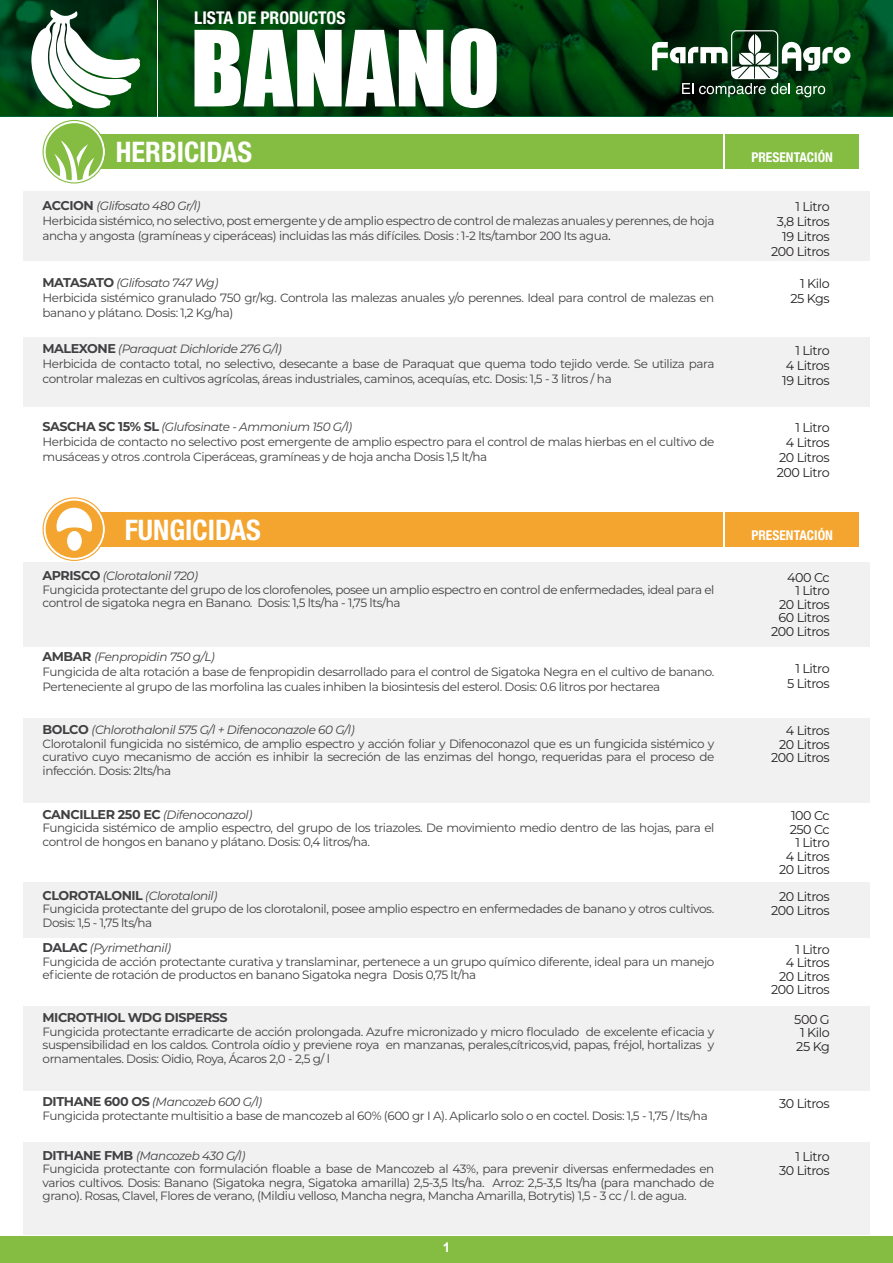
<style>
.page{position:relative;width:893px;height:1263px;background:#fff}
.page>*{position:absolute;margin:0;border:0;box-sizing:border-box;transform-origin:0 0}
.t1{font:96.9px "Impact";color:#fff}
.t2{font:700 condensed 28.35px "Helvetica Neue LT Std";color:#fff}
.t3{font:700 condensed 17.55px "Helvetica Neue LT Std";color:#fff}
.t4{font:700 condensed 13.5px "Helvetica Neue LT Std";color:#fff}
.t5{font:700 13.5px "Arial";color:#fff}
.t6{font:12.75px/13.5px "Montserrat";letter-spacing:-.035em;color:#231f20;text-align:right}
.t7{font:700 12.75px "Montserrat";letter-spacing:-.035em;color:#414042}
.t8{font:12px/13.5px "Montserrat";letter-spacing:-.035em;color:#414042}
.s1{font-weight:700;font-size:12.75px}
.s2{font-style:italic}
.s3{font-size:12.75px;color:#231f20}
</style>
<div class="page">
<div style="left:23px;top:337px;width:847px;height:70px;background:#f1f1f2"></div>
<div style="left:23px;top:191px;width:847px;height:70px;background:#f1f1f2"></div>
<div style="left:23px;top:563px;width:847px;height:84px;background:#f1f1f2"></div>
<div style="left:23px;top:718px;width:847px;height:84px;background:#f1f1f2"></div>
<div style="left:23px;top:882px;width:847px;height:56px;background:#f1f1f2"></div>
<div style="left:23px;top:1006px;width:847px;height:85px;background:#f1f1f2"></div>
<div style="left:23px;top:1143px;width:847px;height:92px;background:#f1f1f2"></div>
<div style="left:86px;top:135px;width:637px;height:34px;background:#85bd43"></div>
<div style="left:726px;top:135px;width:133px;height:34px;background:#85bd43"></div>
<svg style="left:43px;top:120px;width:63px;height:63px"></svg>
<svg style="left:0;top:0;width:893px;height:117px;background:#003f0e"></svg>
<hr style="left:157px;top:0;width:1px;height:117px;background:#fff">
<div style="left:86px;top:512px;width:637px;height:34px;background:#f4a530"></div>
<div style="left:726px;top:512px;width:133px;height:34px;background:#f4a530"></div>
<svg style="left:43px;top:497px;width:63px;height:64px"></svg>
<svg style="left:31px;top:10px;width:109px;height:99px"></svg>
<svg style="left:652px;top:30px;width:198px;height:67px"></svg>
<div style="left:0;top:1236px;width:893px;height:27px;background:#85bd43"></div>
<h3 class="t3" style="left:194px;top:7px;width:153px">LISTA DE PRODUCTOS</h3>
<h1 class="t1" style="left:191px;top:-7px;width:311px">BANANO</h1>
<h2 class="t2" style="left:116px;top:135px;width:138px">HERBICIDAS</h2>
<p class="t4" style="left:751px;top:149px;width:83px">PRESENTACIÓN</p>
<p class="t8" style="left:43px;top:197px;width:673px;line-height:15px"><span class="s1">ACCION</span> <span class="s2">(Glifosato 480 Gr/l)<br></span>Herbicida sistémico, no selectivo, post emergente y de amplio espectro de control de malezas anuales y perennes, de hoja ancha y angosta (gramíneas y ciperáceas) incluidas las más difíciles. Dosis : 1-2 lts/tambor 200 lts agua<span class="s3">.</span></p>
<p class="t6" style="left:771px;top:199px;width:60px;line-height:15px">1 Litro<br>3,8 Litros<br>19 Litros<br>200 Litros</p>
<p class="t8" style="left:43px;top:274px;width:673px;line-height:15px"><span class="s1">MATASATO</span> <span class="s2">(Glifosato 747 Wg)<br></span>Herbicida sistémico granulado 750 gr/kg. Controla las malezas anuales y/o perennes. Ideal para control de malezas en banano y plátano. Dosis: 1,2 Kg/ha)</p>
<p class="t6" style="left:790px;top:276px;width:41px;line-height:15px">1 Kilo<br>25 Kgs</p>
<p class="t8" style="left:43px;top:341px;width:673px;line-height:15px"><span class="s1">MALEXONE</span> <span class="s2">(Paraquat Dichloride 276 G/l)<br></span>Herbicida de contacto total, no selectivo, desecante a base de Paraquat que quema todo tejido verde. Se utiliza para controlar malezas en cultivos agrícolas, áreas industriales, caminos, acequías, etc. Dosis: 1,5 - 3 litros / ha</p>
<p class="t6" style="left:782px;top:342px;width:49px;line-height:15px;text-align:justify;text-indent:13px">1 Litro 4 Litros 19 Litros</p>
<p class="t8" style="left:43px;top:419px;width:673px;line-height:15px"><span class="s1">SASCHA SC 15% SL</span> <span class="s2">(Glufosinate - Ammonium 150 G/l)<br></span>Herbicida de contacto no selectivo post emergente de amplio espectro para el control de malas hierbas en el cultivo de musáceas y otros .controla Ciperáceas, gramíneas y de hoja ancha Dosis 1,5 lt/ha</p>
<p class="t6" style="left:777px;top:420px;width:54px;line-height:15px">1 Litro<br>4 Litros<br>20 Litros<br>200 Litro</p>
<h2 class="t2" style="left:125px;top:513px;width:137px">FUNGICIDAS</h2>
<p class="t4" style="left:751px;top:527px;width:83px">PRESENTACIÓN</p>
<p class="t8" style="left:43px;top:569px;width:673px"><span class="s1">APRISCO</span> <span class="s2">(Clorotalonil 720)<br></span>Fungicida protectante del grupo de los clorofenoles, posee un amplio espectro en control de enfermedades, ideal para el control de sigatoka negra en Banano. Dosis: 1,5 lts/ha - 1,75 lts/ha</p>
<p class="t6" style="left:771px;top:570px;width:60px">400 Cc<br>1 Litro<br>20 Litros<br>60 Litros<br>200 Litros</p>
<p class="t8" style="left:43px;top:649px;width:673px;line-height:15px"><span class="s1">AMBAR</span> <span class="s2">(Fenpropidin 750 g/L)<br></span>Fungicida de alta rotación a base de fenpropidin desarrollado para el control de Sigatoka Negra en el cultivo de banano.<br>Perteneciente al grupo de las morfolina las cuales inhiben la biosintesis del esterol. Dosis: 0.6 litros por hectarea</p>
<p class="t6" style="left:787px;top:660px;width:44px;line-height:15px">1 Litro<br>5 Litros</p>
<p class="t8" style="left:43px;top:723px;width:673px"><span class="s1">BOLCO</span> <span class="s2">(Chlorothalonil 575 G/l + Difenoconazole 60 G/l)<br></span>Clorotalonil fungicida no sistémico, de amplio espectro y acción foliar y Difenoconazol que es un fungicida sistémico y curativo cuyo mecanismo de acción es inhibir la secreción de las enzimas del hongo, requeridas para el proceso de infección. Dosis: 2lts/ha</p>
<p class="t6" style="left:771px;top:724px;width:60px">4 Litros<br>20 Litros<br>200 Litros</p>
<p class="t8" style="left:43px;top:807px;width:673px"><span class="s1">CANCILLER 250 EC</span> <span class="s2">(Difenoconazol)<br></span>Fungicida sistémico de amplio espectro, del grupo de los triazoles. De movimiento medio dentro de las hojas, para el control de hongos en banano y plátano. Dosis: 0,4 litros/ha.</p>
<p class="t6" style="left:779px;top:808px;width:52px">100 Cc<br>250 Cc<br>1 Litro<br>4 Litros<br>20 Litros</p>
<p class="t8" style="left:43px;top:888px;width:673px"><span class="s1">CLOROTALONIL</span> <span class="s2">(Clorotalonil)<br></span>Fungicida protectante del grupo de los clorotalonil, posee amplio espectro en enfermedades de banano y otros cultivos.<br>Dosis: 1,5 - 1,75 lts/ha</p>
<p class="t6" style="left:771px;top:889px;width:60px">20 Litros<br>200 Litros</p>
<p class="t8" style="left:43px;top:941px;width:673px"><span class="s1">DALAC</span> <span class="s2">(Pyrimethanil)<br></span>Fungicida de acción protectante curativa y translaminar, pertenece a un grupo químico diferente, ideal para un manejo eficiente de rotación de productos en banano Sigatoka negra Dosis 0,75 lt/ha</p>
<p class="t6" style="left:771px;top:942px;width:60px">1 Litro<br>4 Litros<br>20 Litros<br>200 Litros</p>
<p class="t7" style="left:43px;top:1008px;width:187px">MICROTHIOL WDG DISPERSS</p>
<p class="t8" style="left:43px;top:1024px;width:673px;text-align:justify">Fungicida protectante erradicarte de acción prolongada. Azufre micronizado y micro floculado de excelente eficacia y suspensibilidad en los caldos. Controla oídio y previene roya en manzanas, perales,cítricos,vid, papas, fréjol, hortalizas y ornamentales. Dosis: Oidio, Roya, Ácaros 2,0 - 2,5 g/ l</p>
<p class="t6" style="left:794px;top:1012px;width:37px;text-align:center">500 G<br>1 Kilo<br>25 Kg</p>
<p class="t8" style="left:43px;top:1095px;width:667px"><span class="s1">DITHANE 600 OS</span> <span class="s2">(Mancozeb 600 G/l)<br></span>Fungicida protectante multisitio a base de mancozeb al 60% (600 gr I A). Aplicarlo solo o en coctel. Dosis: 1,5 - 1,75 / lts/ha</p>
<p class="t6" style="left:779px;top:1096px;width:52px">30 Litros</p>
<p class="t8" style="left:43px;top:1148px;width:673px"><span class="s1">DITHANE FMB</span> <span class="s2">(Mancozeb 430 G/l)<br></span>Fungicida protectante con formulación floable a base de Mancozeb al 43%, para prevenir diversas enfermedades en varios cultivos. Dosis: Banano (Sigatoka negra, Sigatoka amarilla) 2,5-3,5 lts/ha. Arroz: 2,5-3,5 lts/ha (para manchado de grano). Rosas, Clavel, Flores de verano, (Mildiu velloso, Mancha negra, Mancha Amarilla, Botrytis) 1,5 - 3 cc / l. de agua.</p>
<p class="t6" style="left:779px;top:1149px;width:52px">1 Litro<br>30 Litros</p>
<p class="t5" style="left:443px;top:1238px;width:9px">1</p>
</div>
